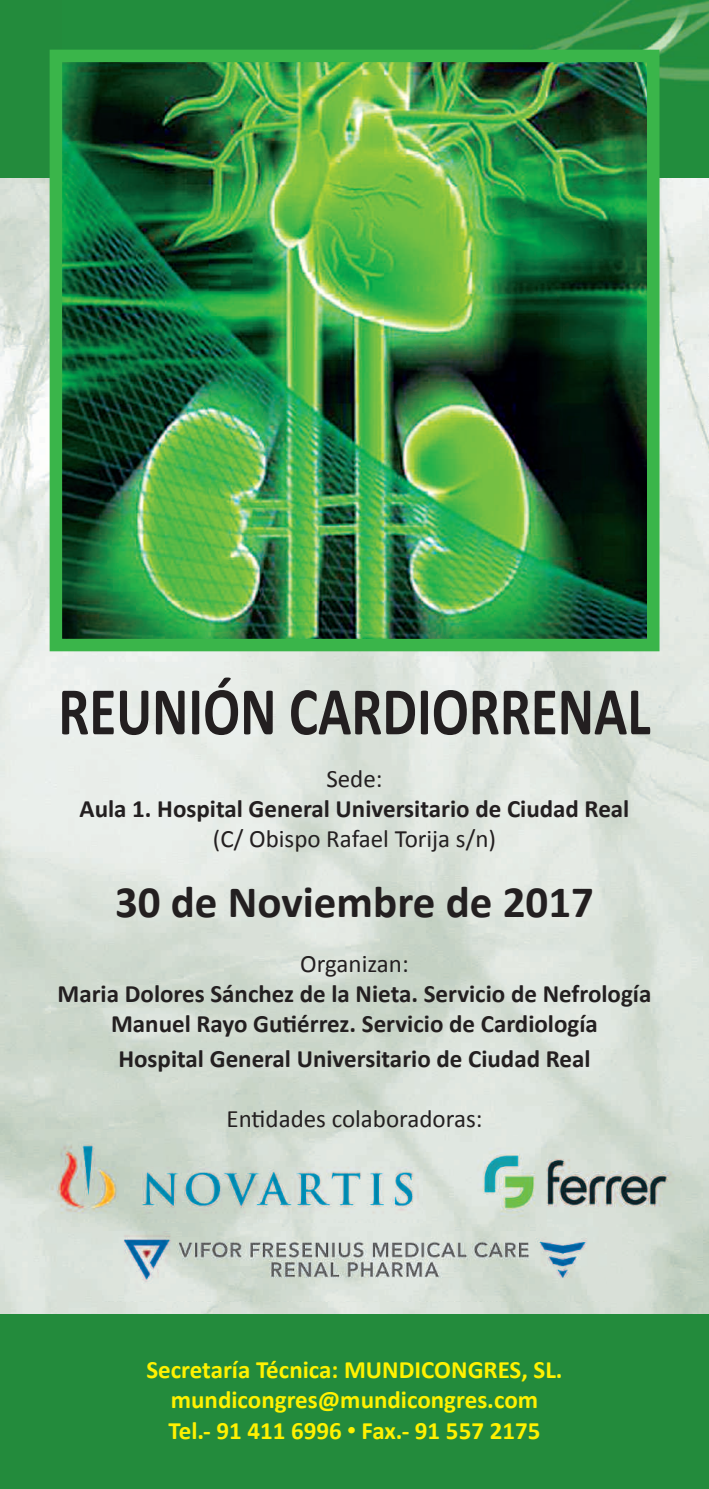
<style>
.page{position:relative;width:709px;height:1489px;background:#fff}
.page>*{position:absolute;margin:0;border:0;box-sizing:border-box;transform-origin:0 0}
.t1{font:700 68.75px "Calibri";color:#231f20;scale:.8 1}
.t2{font:700 45px "Calibri";color:#231f20}
.t3{font:700 25px/30px "Calibri";color:#231f20;text-align:center}
.t4{font:700 25px/30.5px "Calibri";color:#fff101;text-align:center}
.t5{font:25px "Calibri";color:#231f20}
.s1{font-family:"Formata";font-weight:400}
</style>
<div class="page">
<img style="left:0;top:177px;width:709px;height:1136px">
<div style="left:0;top:0;width:709px;height:177px;background:#238b3c"></div>
<img style="left:63px;top:0;width:646px;height:496px">
<div style="left:0;top:1313px;width:709px;height:175px;background:#238b3c"></div>
<img style="left:63px;top:63px;width:583px;height:575px">
<div style="left:50px;top:50px;width:609px;height:601px;border:12px solid #3ab54a"></div>
<img style="left:50px;top:1132px;width:372px;height:90px">
<img style="left:454px;top:1136px;width:228px;height:90px">
<img style="left:102px;top:1231px;width:505px;height:70px">
<h1 class="t1" style="left:58px;top:668px;width:741px">REUNIÓN CARDIORRENAL</h1>
<p class="t5" style="left:326px;top:763px;width:58px">Sede:</p>
<p class="t3" style="left:79px;top:793px;width:551px">Aula 1. Hospital General Universitario de Ciudad Real</p>
<p class="t5" style="left:213px;top:823px;width:285px">(C/ Obispo Rafael Torija s/n)</p>
<h2 class="t2" style="left:115px;top:874px;width:480px">30 de Noviembre de 2017</h2>
<p class="t5" style="left:300px;top:948px;width:110px">Organizan:</p>
<p class="t3" style="left:58px;top:978px;width:595px">Maria Dolores Sánchez de la Nieta. Servicio de Nefrología<br>Manuel Rayo Gutiérrez. Servicio de Cardiología</p>
<p class="t3" style="left:118px;top:1043px;width:473px">Hospital General Universitario de Ciudad Real</p>
<p class="t5" style="left:226px;top:1103px;width:257px">Entidades colaboradoras:</p>
<p class="t4" style="left:146px;top:1354px;width:418px">Secretaría Técnica: MUNDICONGRES, SL. mundicongres@mundicongres.com<br>Tel.- 91 411 6996 <span class="s1">•</span> Fax.- 91 557 2175</p>
</div>
